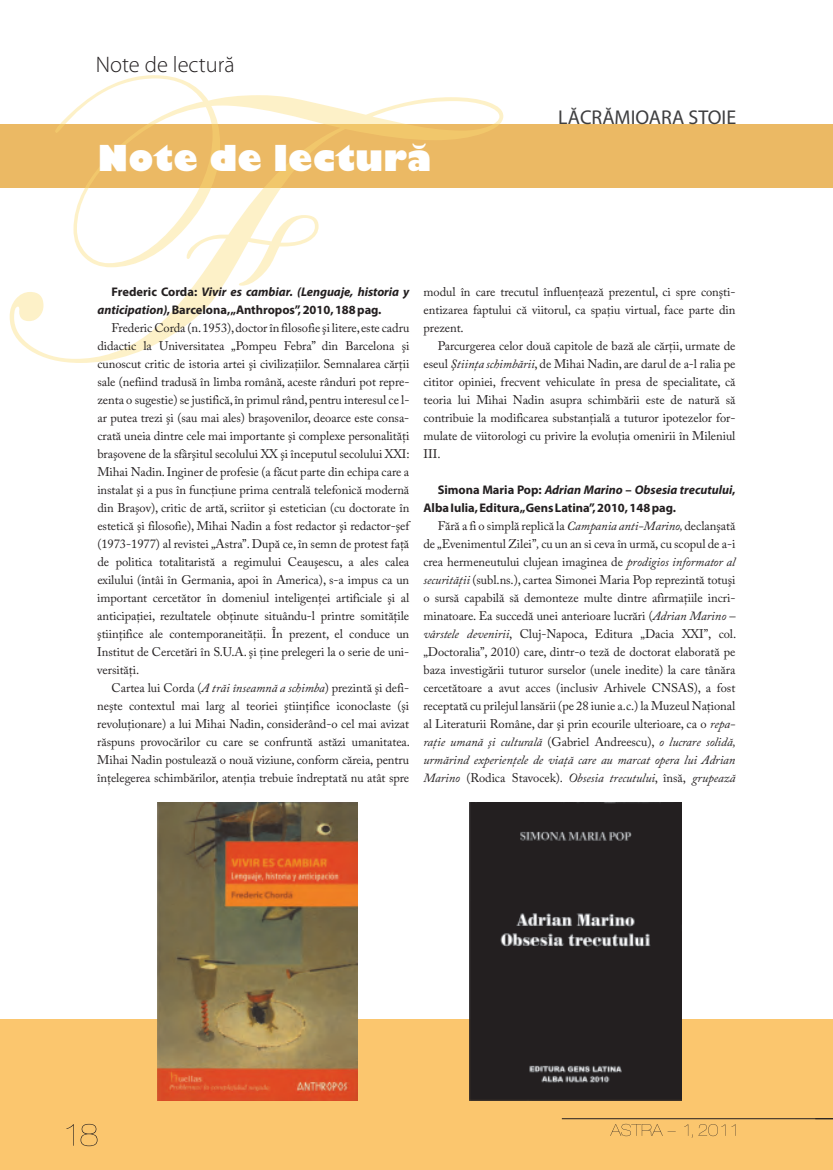
<style>
.page{position:relative;width:833px;height:1170px;background:#fff}
.page>*{position:absolute;margin:0;border:0;box-sizing:border-box;transform-origin:0 0}
.t1{font:800 35px "Gill Sans";color:#fff}
.t2{font:300 22.5px "Myriad Pro";color:#231f20}
.t3{font:20px "Myriad Pro";color:#3e3e3f}
.t4{font:12.5px/18px "Adobe Caslon Pro";letter-spacing:-.005em;color:#231f20;text-align:justify}
.t5{font:700 12.5px/18px "Myriad Pro";color:#231f20}
.s1{font-style:italic}
</style>
<div class="page">
<div style="left:0;top:124px;width:833px;height:64px;background:#ebb964"></div>
<div style="left:0;top:1019px;width:833px;height:150px;background:#fbc66e"></div>
<img style="left:158px;top:802px;width:199px;height:298px">
<img style="left:469px;top:802px;width:213px;height:298px">
<svg style="left:10px;top:75px;width:493px;height:288px"></svg>
<svg style="left:610px;top:1123px;width:125px;height:14px"></svg>
<svg style="left:66px;top:1123px;width:31px;height:23px"></svg>
<hr style="left:832px;top:1019px;width:1px;height:150px;background:#fae6a3">
<hr style="left:562px;top:1118px;width:271px;height:1px;background:#231f20">
<h2 class="t2" style="left:96px;top:56px;width:140px">Note de lectură</h2>
<h1 class="t1" style="left:97px;top:144px;width:335px">Note de lectură</h1>
<h3 class="t3" style="left:558px;top:109px;width:179px">LĂCRĂMIOARA STOIE</h3>
<p class="t5" style="left:97px;top:284px;width:313px;text-indent:14px">Frederic Corda: <span class="s1">Vivir es cambiar. (Lenguaje, historia y anticipation)</span>, Barcelona, „Anthropos”, 2010, 188 pag.</p>
<p class="t4" style="left:97px;top:320px;width:314px;text-indent:14px">Frederic Corda (n. 1953), doctor în filosofie şi litere, este cadru didactic la Universitatea „Pompeu Febra” din Barcelona şi cunoscut critic de istoria artei şi civilizaţiilor. Semnalarea cărţii sale (nefiind tradusă în limba română, aceste rânduri pot repre&shy;zenta o sugestie) se justifică, în primul rând, pentru interesul ce l&shy;ar putea trezi şi (sau mai ales) braşovenilor, deoarce este consa&shy;crată uneia dintre cele mai importante şi complexe personalităţi braşovene de la sfârşitul secolului XX şi începutul secolului XXI:<br>Mihai Nadin. Inginer de profesie (a făcut parte din echipa care a instalat şi a pus în funcţiune prima centrală telefonică modernă din Braşov), critic de artă, scriitor şi estetician (cu doctorate în estetică şi filosofie), Mihai Nadin a fost redactor şi redactor-şef (1973-1977) al revistei „Astra”. După ce, în semn de protest faţă de politica totalitaristă a regimului Ceauşescu, a ales calea exilului (întâi în Germania, apoi în America), s-a impus ca un important cercetător în domeniul inteligenţei artificiale şi al anticipaţiei, rezultatele obţinute situându-l printre somităţile ştiinţifice ale contemporaneităţii. În prezent, el conduce un Institut de Cercetări în S.U.A. şi ţine prelegeri la o serie de uni&shy;versităţi.</p>
<p class="t4" style="left:97px;top:680px;width:314px;text-indent:14px">Cartea lui Corda (<span class="s1">A trăi înseamnă a schimba</span>) prezintă şi defi&shy;neşte contextul mai larg al teoriei ştiinţifice iconoclaste (şi revoluţionare) a lui Mihai Nadin, considerând-o cel mai avizat răspuns provocărilor cu care se confruntă astăzi umanitatea.<br>Mihai Nadin postulează o nouă viziune, conform căreia, pentru înţelegerea schimbărilor, atenţia trebuie îndreptată nu atât spre</p>
<p class="t4" style="left:423px;top:284px;width:313px">modul în care trecutul înfluenţează prezentul, ci spre conşti&shy;entizarea faptului că viitorul, ca spaţiu virtual, face parte din prezent.</p>
<p class="t4" style="left:423px;top:338px;width:313px;text-indent:14px">Parcurgerea celor două capitole de bază ale cărţii, urmate de eseul <span class="s1">Ştiinţa schimbării</span>, de Mihai Nadin, are darul de a-l ralia pe cititor opiniei, frecvent vehiculate în presa de specialitate, că teoria lui Mihai Nadin asupra schimbării este de natură să contribuie la modificarea substanţială a tuturor ipotezelor for&shy;mulate de viitorologi cu privire la evoluţia omenirii în Mileniul III.</p>
<p class="t5" style="left:423px;top:482px;width:313px;text-indent:14px">Simona Maria Pop: <span class="s1">Adrian Marino</span> – <span class="s1">Obsesia trecutului</span>,<br>Alba Iulia, Editura „Gens Latina”, 2010, 148 pag.</p>
<p class="t4" style="left:423px;top:518px;width:314px;text-indent:14px">Fără a fi o simplă replică la <span class="s1">Campania anti-Marino,</span> declanşată de „Evenimentul Zilei”<span class="s1">,</span> cu un an si ceva în urmă, cu scopul de a-i crea hermeneutului clujean imaginea de <span class="s1">prodigios informator al securităţii</span> (subl.ns.), cartea Simonei Maria Pop reprezintă totuşi o sursă capabilă să demonteze multe dintre afirmaţiile incri&shy;minatoare. Ea succedă unei anterioare lucrări (<span class="s1">Adrian Marino – vârstele devenirii</span>, Cluj-Napoca, Editura „Dacia XXI”, col. „Doctoralia”, 2010) care, dintr-o teză de doctorat elaborată pe baza investigării tuturor surselor (unele inedite) la care tânăra cercetătoare a avut acces (inclusiv Arhivele CNSAS), a fost receptată cu prilejul lansării (pe 28 iunie a.c.) la Muzeul Naţional al Literaturii Române, dar şi prin ecourile ulterioare, ca o <span class="s1">repa&shy;raţie umană şi culturală</span> (Gabriel Andreescu), <span class="s1">o lucrare solidă, urmărind experienţele de viaţă care au marcat opera lui Adrian Marino</span> (Rodica Stavocek). <span class="s1">Obsesia trecutului</span>, însă, <span class="s1">grupează</span></p>
</div>
